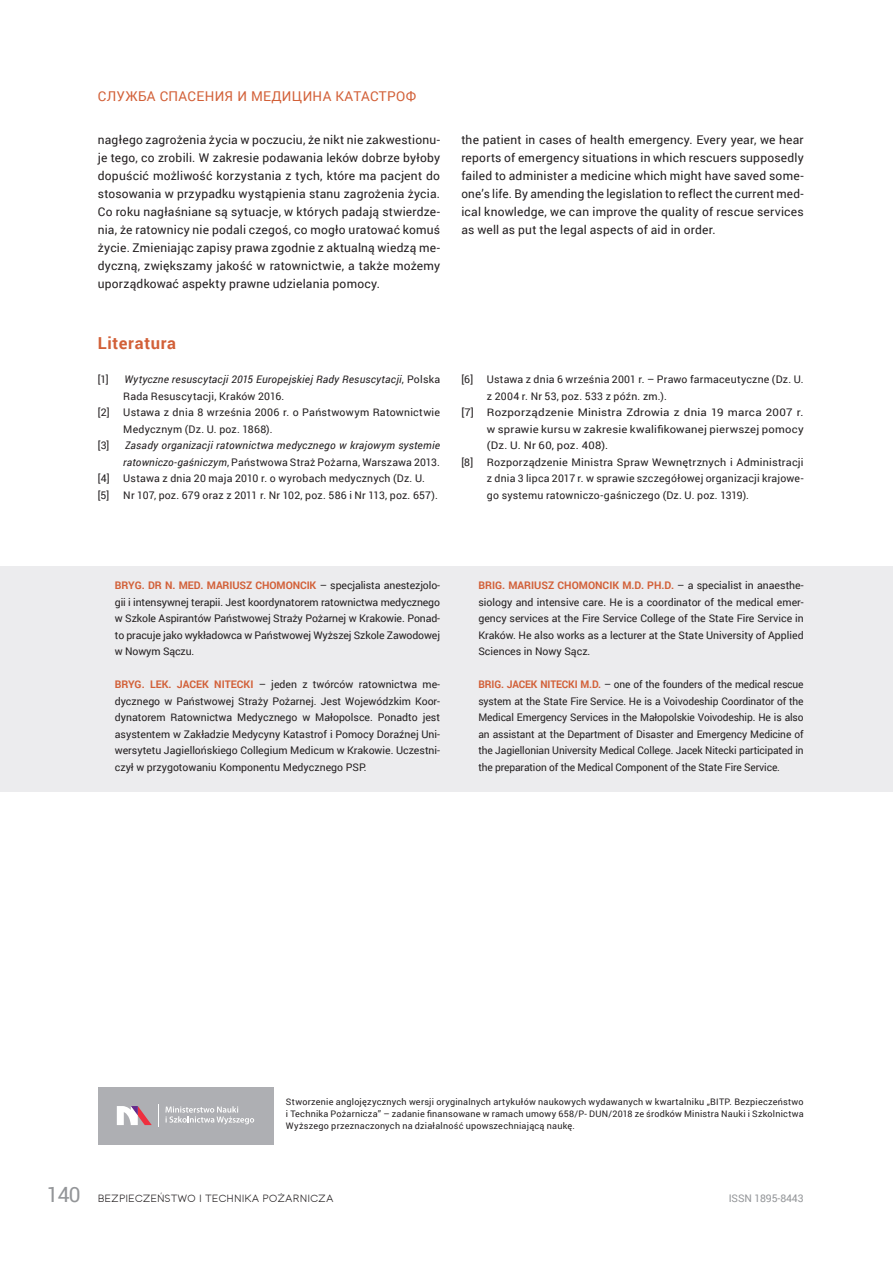
<style>
.page{position:relative;width:893px;height:1263px;background:#fff}
.page>*{position:absolute;margin:0;border:0;box-sizing:border-box;transform-origin:0 0}
.t1{font:700 16.5px "Roboto";letter-spacing:.045em;color:#d26038}
.t2{font:13.5px "Roboto";letter-spacing:.025em;color:#d26038}
.t3{font:12px/18px "Roboto";letter-spacing:.02em;color:#231f20;text-align:justify}
.t4{font:10.5px/16.5px "Roboto";letter-spacing:.01em;color:#231f20;text-align:justify}
.t5{font:italic 10.5px/16.5px "Roboto";letter-spacing:.02em;color:#231f20}
.t6{font:10.5px "Roboto";letter-spacing:.01em;color:#231f20;scale:1.07 1}
.t7{font:10.5px "Toma Sans";color:#231f20}
.t8{font:10.5px "Roboto";letter-spacing:-.01em;color:#939598}
.t9{font:9px/12px "Roboto";letter-spacing:.025em;color:#231f20;text-align:justify}
.s1{font-style:normal}
.s2{font-weight:700;color:#d26038}
.s3{font-family:"Roboto";font-size:21px;color:#939598}
</style>
<div class="page">
<div style="left:0;top:566px;width:893px;height:226px;background:#ececee"></div>
<div style="left:98px;top:1087px;width:175px;height:57px;background:#aeafb3"></div>
<svg style="left:117px;top:1106px;width:35px;height:19px"></svg>
<svg style="left:165px;top:1106px;width:89px;height:18px"></svg>
<svg style="left:158px;top:1104px;width:1px;height:22px"></svg>
<p class="t2" style="left:98px;top:86px;width:320px">СЛУЖБА СПАСЕНИЯ И МЕДИЦИНА КАТАСТРОФ</p>
<p class="t3" style="left:98px;top:131px;width:344px">nagłego zagrożenia życia w poczuciu, że nikt nie zakwestionu&shy;je tego, co zrobili. W zakresie podawania leków dobrze byłoby dopuścić możliwość korzystania z tych, które ma pacjent do stosowania w przypadku wystąpienia stanu zagrożenia życia.<br>Co roku nagłaśniane są sytuacje, w których padają stwierdze&shy;nia, że ratownicy nie podali czegoś, co mogło uratować komuś życie. Zmieniając zapisy prawa zgodnie z aktualną wiedzą me&shy;dyczną, zwiększamy jakość w ratownictwie, a także możemy uporządkować aspekty prawne udzielania pomocy.</p>
<h1 class="t1" style="left:98px;top:331px;width:80px">Literatura</h1>
<p class="t4" style="left:98px;top:371px;width:12px">[1]</p>
<p class="t5" style="left:123px;top:371px;width:318px">Wytyczne resuscytacji 2015 Europejskiej Rady Resuscytacji<span class="s1">, Polska<br>Rada Resuscytacji, Kraków 2016.</span></p>
<p class="t4" style="left:98px;top:404px;width:13px">[2]</p>
<p class="t4" style="left:123px;top:404px;width:318px">Ustawa z dnia 8 września 2006 r. o Państwowym Ratownictwie<br>Medycznym (Dz. U. poz. 1868).</p>
<p class="t4" style="left:98px;top:437px;width:13px">[3]</p>
<p class="t5" style="left:123px;top:437px;width:318px">Zasady organizacji ratownictwa medycznego w krajowym systemie ratowniczo-gaśniczym<span class="s1">, Państwowa Straż Pożarna, Warszawa 2013.</span></p>
<p class="t4" style="left:98px;top:470px;width:13px">[4]</p>
<p class="t4" style="left:123px;top:470px;width:303px">Ustawa z dnia 20 maja 2010 r. o wyrobach medycznych (Dz. U.</p>
<p class="t4" style="left:98px;top:487px;width:13px">[5]</p>
<p class="t4" style="left:123px;top:487px;width:316px">Nr 107, poz. 679 oraz z 2011 r. Nr 102, poz. 586 i Nr 113, poz. 657).</p>
<p class="t3" style="left:461px;top:131px;width:344px">the patient in cases of health emergency. Every year, we hear reports of emergency situations in which rescuers supposedly failed to administer a medicine which might have saved some&shy;one’s life. By amending the legislation to reflect the current med&shy;ical knowledge, we can improve the quality of rescue services as well as put the legal aspects of aid in order.</p>
<p class="t4" style="left:461px;top:371px;width:13px">[6]</p>
<p class="t4" style="left:487px;top:371px;width:318px">Ustawa z dnia 6 września 2001 r. – Prawo farmaceutyczne (Dz. U.</p>
<p class="t4" style="left:487px;top:387px;width:182px">z 2004 r. Nr 53, poz. 533 z późn. zm.).</p>
<p class="t6" style="left:461px;top:405px;width:321px">[7] Rozporządzenie Ministra Zdrowia z dnia 19 marca 2007 r.</p>
<p class="t6" style="left:487px;top:422px;width:298px">w sprawie kursu w zakresie kwalifikowanej pierwszej pomocy</p>
<p class="t6" style="left:487px;top:438px;width:115px">(Dz. U. Nr 60, poz. 408).</p>
<p class="t4" style="left:461px;top:453px;width:13px">[8]</p>
<p class="t4" style="left:487px;top:453px;width:318px">Rozporządzenie Ministra Spraw Wewnętrznych i Administracji z dnia 3 lipca 2017 r. w sprawie szczegółowej organizacji krajowe&shy;go systemu ratowniczo-gaśniczego (Dz. U. poz. 1319).</p>
<p class="t4" style="left:115px;top:577px;width:327px"><span class="s2">BRYG. DR N. MED. MARIUSZ CHOMONCIK</span> – specjalista anestezjolo&shy;gii i intensywnej terapii. Jest koordynatorem ratownictwa medycznego w Szkole Aspirantów Państwowej Straży Pożarnej w Krakowie. Ponad&shy;to pracuje jako wykładowca w Państwowej Wyższej Szkole Zawodowej w Nowym Sączu.</p>
<p class="t4" style="left:115px;top:676px;width:327px"><span class="s2">BRYG. LEK. JACEK NITECKI</span> – jeden z twórców ratownictwa me&shy;dycznego w Państwowej Straży Pożarnej. Jest Wojewódzkim Koor&shy;dynatorem Ratownictwa Medycznego w Małopolsce. Ponadto jest asystentem w Zakładzie Medycyny Katastrof i Pomocy Doraźnej Uni&shy;wersytetu Jagiellońskiego Collegium Medicum w Krakowie. Uczestni&shy;czył w przygotowaniu Komponentu Medycznego PSP.</p>
<p class="t4" style="left:478px;top:577px;width:327px"><span class="s2">BRIG. MARIUSZ CHOMONCIK M.D. PH.D.</span> – a specialist in anaesthe&shy;siology and intensive care. He is a coordinator of the medical emer&shy;gency services at the Fire Service College of the State Fire Service in Kraków. He also works as a lecturer at the State University of Applied Sciences in Nowy Sącz.</p>
<p class="t4" style="left:478px;top:676px;width:327px"><span class="s2">BRIG. JACEK NITECKI M.D.</span> – one of the founders of the medical rescue system at the State Fire Service. He is a Voivodeship Coordinator of the Medical Emergency Services in the Małopolskie Voivodeship. He is also an assistant at the Department of Disaster and Emergency Medicine of the Jagiellonian University Medical College. Jacek Nitecki participated in the preparation of the Medical Component of the State Fire Service.</p>
<p class="t9" style="left:286px;top:1096px;width:519px">Stworzenie anglojęzycznych wersji oryginalnych artykułów naukowych wydawanych w kwartalniku „BITP. Bezpieczeństwo i Technika Pożarnicza” – zadanie finansowane w ramach umowy 658/P- DUN/2018 ze środków Ministra Nauki i Szkolnictwa Wyższego przeznaczonych na działalność upowszechniającą naukę.</p>
<p class="t7" style="left:47px;top:1190px;width:288px"><span class="s3">140</span> BEZPIECZEŃSTWO I TECHNIKA POŻARNICZA</p>
<p class="t8" style="left:729px;top:1190px;width:76px">ISSN 1895-8443</p>
</div>
